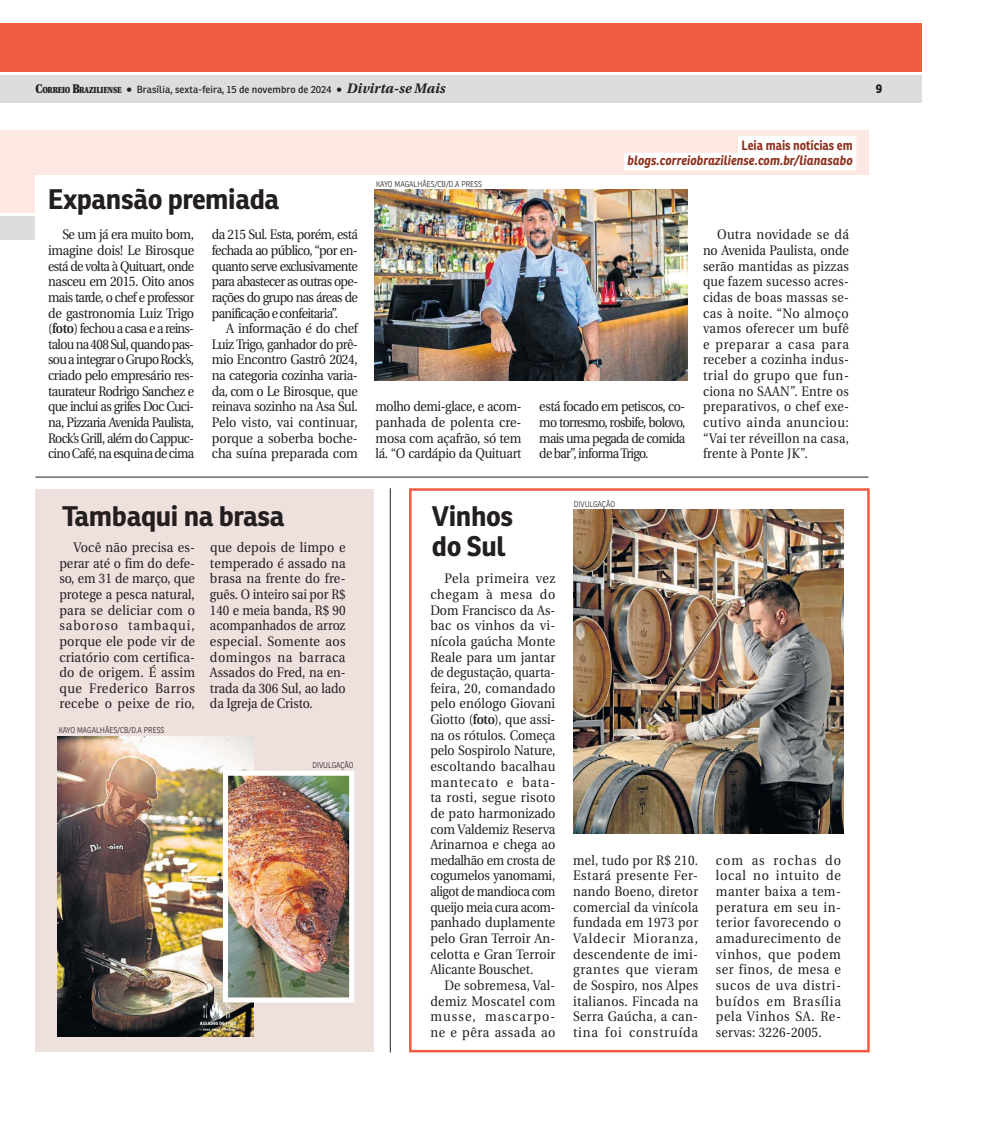
<style>
.page{position:relative;width:989px;height:1124px;background:#fff}
.page>*{position:absolute;margin:0;border:0;box-sizing:border-box;transform-origin:0 0}
.t1{font:700 27.5px/30px "Ronnia";letter-spacing:-.015em;color:#231f20}
.t2{font:13.75px/15.6px "Utopia";color:#231f20;text-align:justify;scale:.92 1}
.t3{font:13.75px/15.6px "Utopia";color:#231f20;text-align:justify;scale:.9 1}
.t4{font:13.75px/15.6px "Utopia";color:#231f20;text-align:justify;scale:.91 1}
.t5{font:italic 700 13.12px "Ronnia";color:#8d321e;scale:.9 1}
.t6{font:700 13.12px "Ronnia";color:#8d321e;scale:.9 1}
.t7{font:800 12.5px "Ronnia";color:#231f20;scale:.9 1}
.t8{font:10px "Ronnia";letter-spacing:.005em;color:#231f20}
.t9{font:300 8.12px "Ronnia";color:#231f20;scale:.9 1}
.s1{font-family:"Utopia";font-weight:900;font-size:12.5px}
.s2{font-family:"Utopia";font-weight:900;font-size:8.75px}
.s3{font-family:"Utopia";font-weight:700;font-style:italic;font-size:13.75px}
.s4{font-weight:600}
</style>
<div class="page">
<div style="left:0;top:75px;width:921px;height:28px;background:#dcddde"></div>
<div style="left:0;top:23px;width:921px;height:49px;background:#f15b40"></div>
<div style="left:35px;top:489px;width:339px;height:563px;background:#eee0dd"></div>
<div style="left:0;top:130px;width:868px;height:82px;background:#fde7e2"></div>
<div style="left:0;top:216px;width:868px;height:23px;background:#dcddde"></div>
<div style="left:738px;top:136px;width:118px;height:17px;background:#fff"></div>
<div style="left:624px;top:153px;width:232px;height:17px;background:#fff"></div>
<img style="left:58px;top:736px;width:195px;height:300px">
<img style="left:229px;top:776px;width:119px;height:220px">
<div style="left:223px;top:770px;width:131px;height:232px;border:5px solid #fff"></div>
<div style="left:35px;top:175px;width:833px;height:236px;background:#fff"></div>
<div style="left:409px;top:488px;width:460px;height:564px;border:3px solid #f15b40"></div>
<hr style="left:35px;top:476px;width:833px;height:1px;background:#231f20">
<hr style="left:390px;top:488px;width:1px;height:564px;background:#231f20">
<img style="left:573px;top:509px;width:270px;height:324px">
<img style="left:374px;top:190px;width:313px;height:190px">
<p class="t8" style="left:36px;top:85px;width:411px"><span class="s1">C</span><span class="s2">ORREIO</span> <span class="s1">B</span><span class="s2">RAZILIENSE</span> <span class="s1">•</span> Brasília, sexta-feira, 15 de novembro de 2024 <span class="s1">•</span> <span class="s3">Divirta-se Mais</span></p>
<p class="t7" style="left:876px;top:84px;width:9px">9</p>
<h1 class="t1" style="left:48px;top:186px;width:233px">Expansão premiada</h1>
<p class="t2" style="left:48px;top:227px;width:160px;text-indent:14px">Se um já era muito bom, imagine dois! Le Birosque está de volta à Quituart, onde nasceu em 2015. Oito anos mais tarde, o chef e professor de gastronomia Luiz Trigo (<span class="s4">foto</span>) fechou a casa e a reins&shy;talou na 408 Sul, quando pas&shy;sou a integrar o Grupo Rock’s, criado pelo empresário res&shy;taurateur Rodrigo Sanchez e que inclui as grifes Doc Cuci&shy;na, Pizzaria Avenida Paulista, Rock’s Grill, além do Cappuc&shy;cino Café, na esquina de cima</p>
<p class="t4" style="left:212px;top:227px;width:162px">da 215 Sul. Esta, porém, está fechada ao público, “por en&shy;quanto serve exclusivamente para abastecer as outras ope&shy;rações do grupo nas áreas de panificação e confeitaria”.</p>
<p class="t2" style="left:212px;top:321px;width:160px;text-indent:14px">A informação é do chef Luiz Trigo, ganhador do prê&shy;mio Encontro Gastrô 2024, na categoria cozinha varia&shy;da, com o Le Birosque, que reinava sozinho na Asa Sul.<br>Pelo visto, vai continuar, porque a soberba boche&shy;cha suína preparada com</p>
<h1 class="t1" style="left:62px;top:503px;width:224px">Tambaqui na brasa</h1>
<p class="t2" style="left:59px;top:539px;width:149px;text-indent:14px">Você não precisa es&shy;perar até o fim do defe&shy;so, em 31 de março, que protege a pesca natural, para se deliciar com o saboroso tambaqui, porque ele pode vir de criatório com certifica&shy;do de origem. É assim que Frederico Barros recebe o peixe de rio,</p>
<p class="t2" style="left:210px;top:539px;width:149px">que depois de limpo e temperado é assado na brasa na frente do fre&shy;guês. O inteiro sai por R$ 140 e meia banda, R$ 90 acompanhados de arroz especial. Somente aos domingos na barraca Assados do Fred, na en&shy;trada da 306 Sul, ao lado da Igreja de Cristo.</p>
<p class="t9" style="left:59px;top:726px;width:119px">KAYO MAGALHÃES/CB/D.A PRESS</p>
<p class="t9" style="left:312px;top:761px;width:47px">DIVULGAÇÃO</p>
<p class="t9" style="left:376px;top:179px;width:119px">KAYO MAGALHÃES/CB/D.A PRESS</p>
<p class="t6" style="left:741px;top:140px;width:125px">Leia mais notícias em</p>
<p class="t5" style="left:627px;top:155px;width:252px">blogs.correiobraziliense.com.br/lianasabo</p>
<p class="t3" style="left:375px;top:399px;width:164px">molho demi-glace, e acom&shy;panhada de polenta cre&shy;mosa com açafrão, só tem lá. “O cardápio da Quituart</p>
<p class="t4" style="left:539px;top:399px;width:162px">está focado em petiscos, co&shy;mo torresmo, rosbife, bolovo, mais uma pegada de comida de bar”, informa Trigo.</p>
<h1 class="t1" style="left:432px;top:503px;width:83px">Vinhos do Sul</h1>
<p class="t9" style="left:574px;top:500px;width:47px">DIVULGAÇÃO</p>
<p class="t2" style="left:703px;top:227px;width:160px;text-indent:14px">Outra novidade se dá no Avenida Paulista, onde serão mantidas as pizzas que fazem sucesso acres&shy;cidas de boas massas se&shy;cas à noite. “No almoço vamos oferecer um bufê e preparar a casa para receber a cozinha indus&shy;trial do grupo que fun&shy;ciona no SAAN”. Entre os preparativos, o chef exe&shy;cutivo ainda anunciou: “Vai ter réveillon na casa, frente à Ponte JK”.</p>
<p class="t2" style="left:430px;top:571px;width:137px;text-indent:14px">Pela primeira vez chegam à mesa do Dom Francisco da As&shy;bac os vinhos da vi&shy;nícola gaúcha Monte Reale para um jantar de degustação, quarta&shy;feira, 20, comandado pelo enólogo Giovani Giotto (<span class="s4">foto</span>), que assi&shy;na os rótulos. Começa pelo Sospirolo Nature, escoltando bacalhau mantecato e bata&shy;ta rosti, segue risoto de pato harmonizado com Valdemiz Reserva Arinarnoa e chega ao medalhão em crosta de cogumelos yanomami, aligot de mandioca com queijo meia cura acom&shy;panhado duplamente pelo Gran Terroir An&shy;celotta e Gran Terroir Alicante Bouschet.</p>
<p class="t3" style="left:430px;top:977px;width:140px;text-indent:14px">De sobremesa, Val&shy;demiz Moscatel com musse, mascarpo&shy;ne e pêra assada ao</p>
<p class="t3" style="left:573px;top:852px;width:140px">mel, tudo por R$ 210.<br>Estará presente Fer&shy;nando Boeno, diretor comercial da vinícola fundada em 1973 por Valdecir Mioranza, descendente de imi&shy;grantes que vieram de Sospiro, nos Alpes italianos. Fincada na Serra Gaúcha, a can&shy;tina foi construída</p>
<p class="t2" style="left:716px;top:852px;width:137px">com as rochas do local no intuito de manter baixa a tem&shy;peratura em seu in&shy;terior favorecendo o amadurecimento de vinhos, que podem ser finos, de mesa e sucos de uva distri&shy;buídos em Brasília pela Vinhos SA. Re&shy;servas: 3226-2005.</p>
</div>
